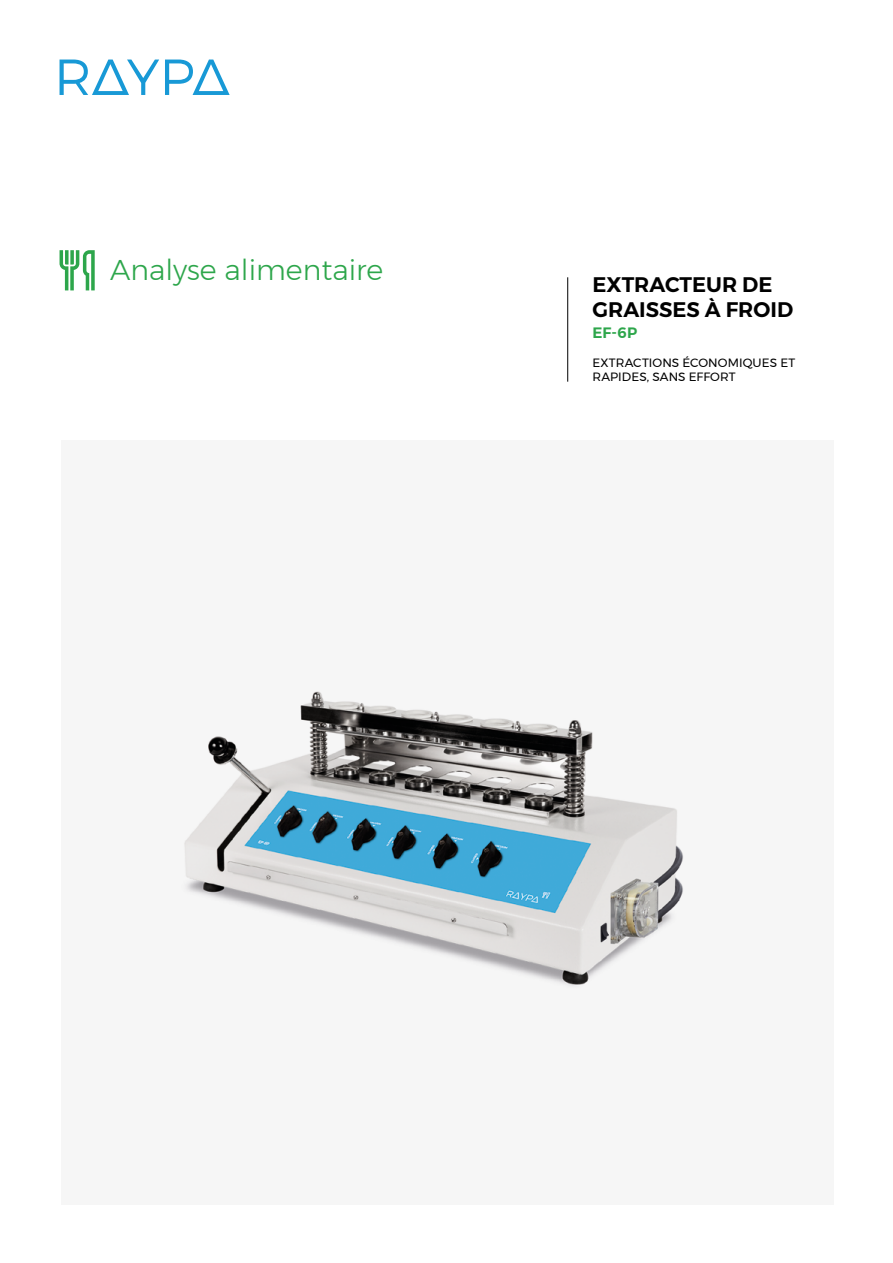
<style>
.page{position:relative;width:893px;height:1263px;background:#fff}
.page>*{position:absolute;margin:0;border:0;box-sizing:border-box;transform-origin:0 0}
.t1{font:300 28.5px "Montserrat";color:#2da64b}
.t2{font:600 21px/25.2px "Montserrat";color:#000}
.t3{font:600 15px "Montserrat";color:#2da64b}
.t4{font:12px/14.4px "Montserrat";letter-spacing:.005em;color:#000}
</style>
<div class="page">
<svg style="left:165px;top:60px;width:65px;height:35px"></svg>
<svg style="left:60px;top:60px;width:99px;height:35px"></svg>
<img style="left:181px;top:691px;width:503px;height:298px">
<svg style="left:60px;top:250px;width:35px;height:40px"></svg>
<hr style="left:567px;top:277px;width:1px;height:105px;background:#000">
<h1 class="t1" style="left:110px;top:249px;width:275px">Analyse alimentaire</h1>
<h2 class="t2" style="left:592px;top:272px;width:202px">EXTRACTEUR DE<br>GRAISSES À FROID</h2>
<p class="t3" style="left:592px;top:321px;width:46px">EF-6P</p>
<p class="t4" style="left:592px;top:355px;width:204px">EXTRACTIONS ÉCONOMIQUES ET<br>RAPIDES, SANS EFFORT</p>
</div>
